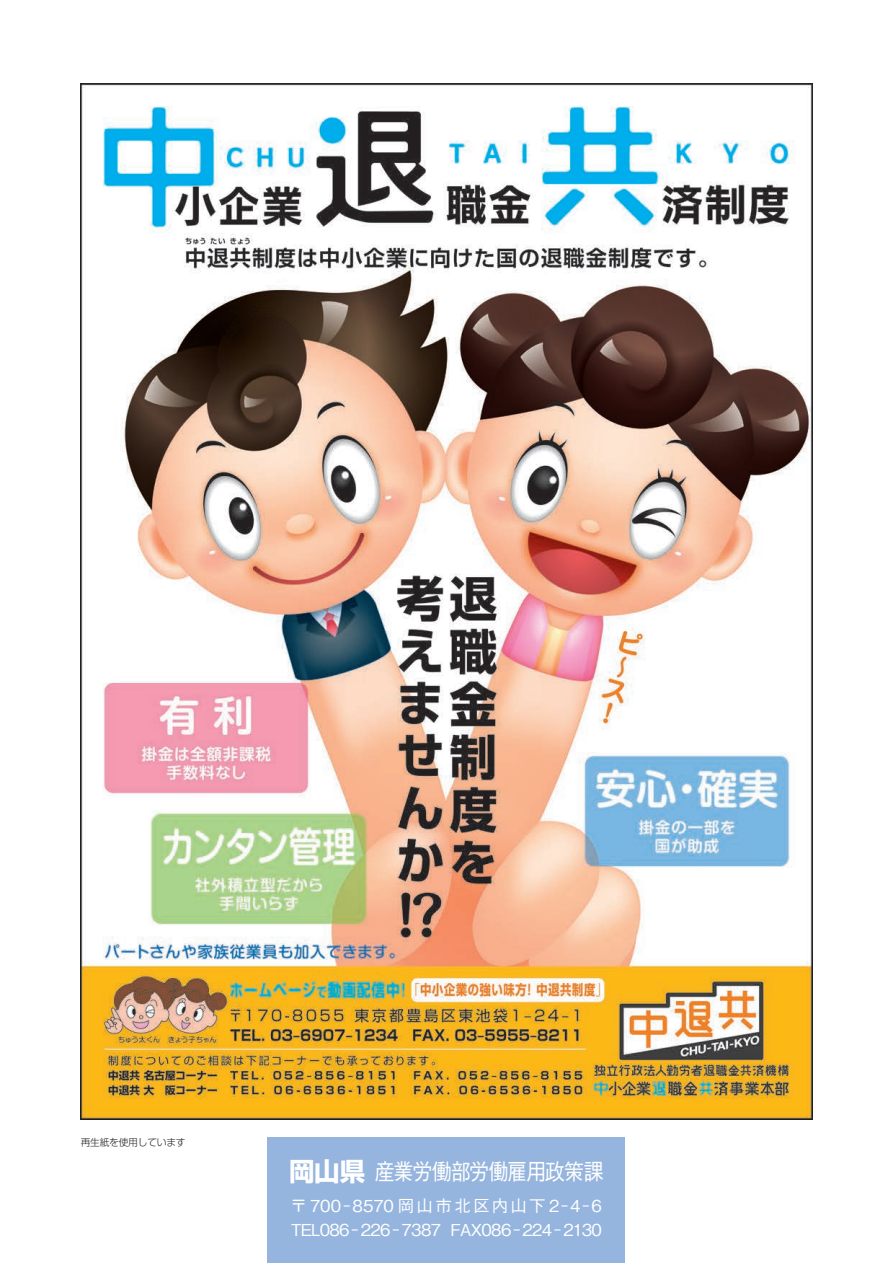
<style>
.page{position:relative;width:893px;height:1263px;background:#fff}
.page>*{position:absolute;margin:0;border:0;box-sizing:border-box;transform-origin:0 0}
.t1{font:500 22.5px "Gothic BBB Pro";letter-spacing:-.055em;color:#fff;scale:.89 1}
.t2{font:500 16.5px/24.8px "Gothic BBB Pro";letter-spacing:-.04em;color:#fff}
.t3{font:300 9.75px "Shin Go Pro";letter-spacing:-.025em;color:#231f20}
.s1{font-family:"Shin Go Pro";font-weight:700;font-size:25.5px}
</style>
<div class="page">
<img style="left:81px;top:84px;width:732px;height:1035px">
<div style="left:268px;top:1137px;width:357px;height:126px;background:#95b5de"></div>
<p class="t3" style="left:81px;top:1134px;width:106px">再生紙を使用しています</p>
<h1 class="t1" style="left:289px;top:1153px;width:355px"><span class="s1">岡山県</span>産業労働部労働雇用政策課</h1>
<p class="t2" style="left:291px;top:1191px;width:313px">〒700－8570 岡山市北区内山下2－4－6<br>TEL086－ 226－ 7387 FAX086－ 224－ 2130</p>
</div>
